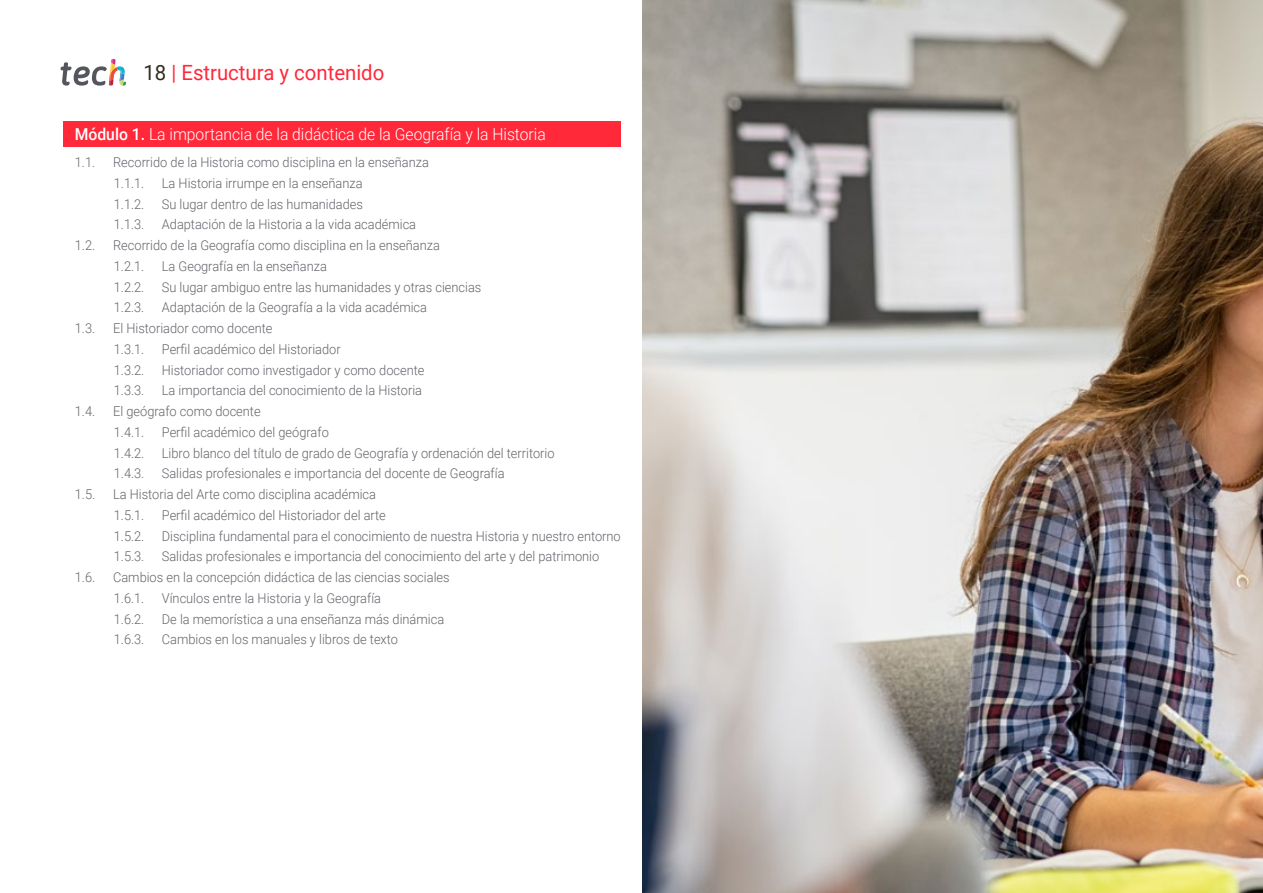
<style>
.page{position:relative;width:1263px;height:893px;background:#fff}
.page>*{position:absolute;margin:0;border:0;box-sizing:border-box;transform-origin:0 0}
.t1{font:21px "Roboto";color:#ff293a}
.t2{font:300 16.5px "Roboto";color:#fff;scale:.95 1}
.t3{font:300 13.5px/20.7px "Roboto";color:#61646a;scale:.95 1}
.s1{color:#312e20}
.s2{font-weight:500}
</style>
<div class="page">
<img style="left:642px;top:0;width:621px;height:893px">
<svg style="left:61px;top:59px;width:65px;height:27px"></svg>
<div style="left:64px;top:121px;width:557px;height:25px;background:#ff293a"></div>
<h1 class="t1" style="left:144px;top:57px;width:242px"><span class="s1">18</span> | Estructura y contenido</h1>
<p class="t2" style="left:75px;top:123px;width:497px"><span class="s2">Módulo 1.</span> La importancia de la didáctica de la Geografía y la Historia</p>
<p class="t3" style="left:75px;top:151px;width:23px">1.1.</p>
<p class="t3" style="left:113px;top:151px;width:334px">Recorrido de la Historia como disciplina en la enseñanza<br>1.1.1.</p>
<p class="t3" style="left:162px;top:172px;width:213px">La Historia irrumpe en la enseñanza</p>
<p class="t3" style="left:114px;top:193px;width:34px">1.1.2.</p>
<p class="t3" style="left:162px;top:193px;width:213px">Su lugar dentro de las humanidades</p>
<p class="t3" style="left:114px;top:214px;width:34px">1.1.3.</p>
<p class="t3" style="left:162px;top:214px;width:269px">Adaptación de la Historia a la vida académica</p>
<p class="t3" style="left:75px;top:234px;width:23px">1.2.</p>
<p class="t3" style="left:113px;top:234px;width:345px">Recorrido de la Geografía como disciplina en la enseñanza<br>1.2.1.</p>
<p class="t3" style="left:162px;top:255px;width:175px">La Geografía en la enseñanza</p>
<p class="t3" style="left:114px;top:276px;width:34px">1.2.2.</p>
<p class="t3" style="left:162px;top:276px;width:338px">Su lugar ambiguo entre las humanidades y otras ciencias</p>
<p class="t3" style="left:114px;top:297px;width:34px">1.2.3.</p>
<p class="t3" style="left:162px;top:297px;width:281px">Adaptación de la Geografía a la vida académica</p>
<p class="t3" style="left:75px;top:317px;width:23px">1.3.</p>
<p class="t3" style="left:113px;top:317px;width:169px">El Historiador como docente<br>1.3.1.</p>
<p class="t3" style="left:162px;top:338px;width:190px">Perfil académico del Historiador</p>
<p class="t3" style="left:114px;top:359px;width:34px">1.3.2.</p>
<p class="t3" style="left:162px;top:359px;width:278px">Historiador como investigador y como docente</p>
<p class="t3" style="left:114px;top:380px;width:34px">1.3.3.</p>
<p class="t3" style="left:162px;top:380px;width:275px">La importancia del conocimiento de la Historia</p>
<p class="t3" style="left:75px;top:400px;width:23px">1.4.</p>
<p class="t3" style="left:113px;top:400px;width:157px">El geógrafo como docente<br>1.4.1.</p>
<p class="t3" style="left:162px;top:421px;width:177px">Perfil académico del geógrafo</p>
<p class="t3" style="left:114px;top:442px;width:34px">1.4.2.</p>
<p class="t3" style="left:162px;top:442px;width:415px">Libro blanco del título de grado de Geografía y ordenación del territorio</p>
<p class="t3" style="left:114px;top:463px;width:34px">1.4.3.</p>
<p class="t3" style="left:162px;top:463px;width:362px">Salidas profesionales e importancia del docente de Geografía</p>
<p class="t3" style="left:75px;top:483px;width:23px">1.5.</p>
<p class="t3" style="left:113px;top:483px;width:278px">La Historia del Arte como disciplina académica<br>1.5.1.</p>
<p class="t3" style="left:162px;top:504px;width:237px">Perfil académico del Historiador del arte</p>
<p class="t3" style="left:114px;top:525px;width:34px">1.5.2.</p>
<p class="t3" style="left:162px;top:525px;width:485px">Disciplina fundamental para el conocimiento de nuestra Historia y nuestro entorno</p>
<p class="t3" style="left:114px;top:546px;width:34px">1.5.3.</p>
<p class="t3" style="left:162px;top:546px;width:462px">Salidas profesionales e importancia del conocimiento del arte y del patrimonio</p>
<p class="t3" style="left:75px;top:566px;width:23px">1.6.</p>
<p class="t3" style="left:113px;top:566px;width:356px">Cambios en la concepción didáctica de las ciencias sociales<br>1.6.1.</p>
<p class="t3" style="left:162px;top:587px;width:232px">Vínculos entre la Historia y la Geografía</p>
<p class="t3" style="left:114px;top:608px;width:34px">1.6.2.</p>
<p class="t3" style="left:162px;top:608px;width:299px">De la memorística a una enseñanza más dinámica</p>
<p class="t3" style="left:114px;top:629px;width:34px">1.6.3.</p>
<p class="t3" style="left:162px;top:629px;width:250px">Cambios en los manuales y libros de texto</p>
</div>
